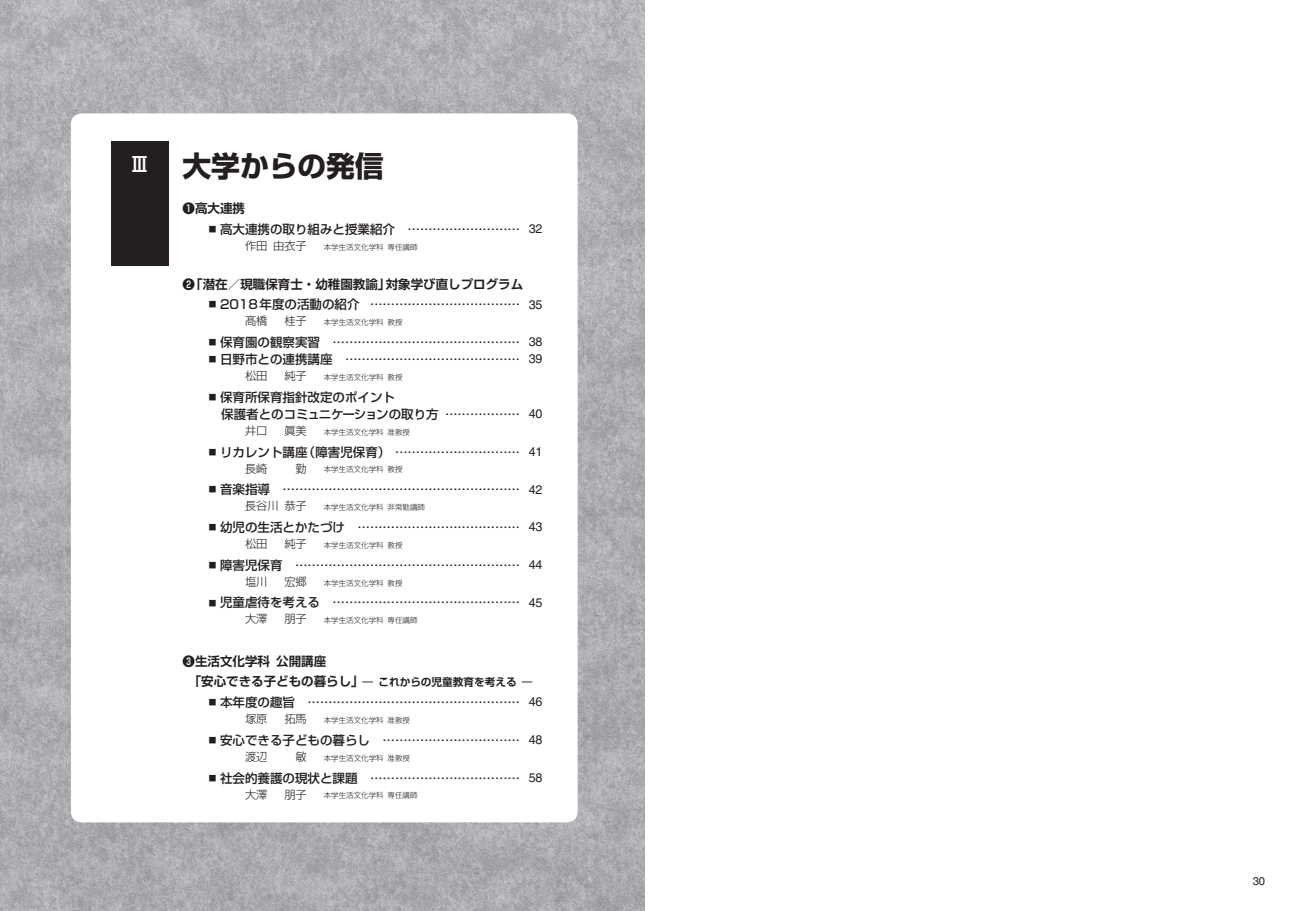
<style>
.page{position:relative;width:1290px;height:911px;background:#fff}
.page>*{position:absolute;margin:0;border:0;box-sizing:border-box;transform-origin:0 0}
.t1{font:700 28.75px "Shin Go Pro";color:#231f20}
.t2{font:500 20.25px "Shin Go Pro";color:#fff}
.t3{font:500 12.5px "Shin Go Pro";color:#231f20}
.t4{font:700 12.5px "Shin Go Pro De";color:#231f20}
.t5{font:12.5px "Helvetica LT Std";color:#231f20}
.t6{font:300 11.25px "Shin Go Pro";color:#231f20}
.t7{font:11.25px "Helvetica LT Std";color:#231f20}
.t8{font:700 10.62px "Shin Go Pro De";color:#231f20}
.t9{font:300 7.5px "Shin Go Pro";color:#231f20}
.t10{font:500 7.5px "Shin Go Pro";color:#231f20}
.s1{font-size:10.62px}
</style>
<div class="page">
<img style="left:0;top:0;width:645px;height:911px">
<div style="left:71px;top:113px;width:507px;height:709px;background:#fff;border-radius:11px"></div>
<div style="left:111px;top:142px;width:58px;height:124px;background:#231f20"></div>
<h2 class="t2" style="left:130px;top:148px;width:22px">Ⅲ</h2>
<h1 class="t1" style="left:182px;top:144px;width:203px">大学からの発信</h1>
<p class="t4" style="left:182px;top:198px;width:64px">❶高大連携</p>
<p class="t3" style="left:220px;top:219px;width:176px">高大連携の取り組みと授業紹介</p>
<p class="t10" style="left:209px;top:223px;width:9px">■</p>
<p class="t3" style="left:407px;top:219px;width:114px">...........................</p>
<p class="t6" style="left:245px;top:236px;width:24px">作田</p>
<p class="t6" style="left:273px;top:236px;width:35px">由衣子</p>
<p class="t9" style="left:387px;top:240px;width:31px">専任講師</p>
<p class="t9" style="left:324px;top:240px;width:61px">本学生活文化学科</p>
<p class="t5" style="left:529px;top:221px;width:15px">32</p>
<p class="t4" style="left:386px;top:273px;width:139px">対象学び直しプログラム</p>
<p class="t4" style="left:182px;top:273px;width:209px">❷「潜在／現職保育士・幼稚園教諭」</p>
<p class="t3" style="left:220px;top:294px;width:141px">2018年度の活動の紹介</p>
<p class="t10" style="left:209px;top:298px;width:9px">■</p>
<p class="t3" style="left:370px;top:294px;width:151px">....................................</p>
<p class="t6" style="left:245px;top:312px;width:24px">髙橋</p>
<p class="t6" style="left:284px;top:312px;width:24px">桂子</p>
<p class="t9" style="left:324px;top:316px;width:61px">本学生活文化学科</p>
<p class="t9" style="left:387px;top:316px;width:16px">教授</p>
<p class="t3" style="left:220px;top:332px;width:101px">保育園の観察実習</p>
<p class="t10" style="left:209px;top:336px;width:9px">■</p>
<p class="t3" style="left:332px;top:332px;width:189px">.............................................</p>
<p class="t3" style="left:220px;top:349px;width:114px">日野市との連携講座</p>
<p class="t10" style="left:209px;top:353px;width:9px">■</p>
<p class="t3" style="left:345px;top:349px;width:176px">..........................................</p>
<p class="t6" style="left:245px;top:366px;width:24px">松田</p>
<p class="t3" style="left:220px;top:387px;width:176px">保育所保育指針改定のポイント</p>
<p class="t6" style="left:284px;top:366px;width:24px">純子</p>
<p class="t9" style="left:324px;top:371px;width:61px">本学生活文化学科</p>
<p class="t9" style="left:387px;top:371px;width:16px">教授</p>
<p class="t10" style="left:209px;top:391px;width:9px">■</p>
<p class="t3" style="left:221px;top:404px;width:219px">保護者とのコミュニケーションの取り方</p>
<p class="t9" style="left:387px;top:425px;width:24px">准教授</p>
<p class="t3" style="left:445px;top:404px;width:76px">..................</p>
<p class="t6" style="left:284px;top:421px;width:24px">眞美</p>
<p class="t6" style="left:245px;top:421px;width:24px">井口</p>
<p class="t9" style="left:324px;top:425px;width:61px">本学生活文化学科</p>
<p class="t3" style="left:303px;top:441px;width:219px">（障害児保育( ..............................</p>
<p class="t3" style="left:220px;top:441px;width:89px">リカレント講座</p>
<p class="t10" style="left:209px;top:445px;width:9px">■</p>
<p class="t6" style="left:245px;top:459px;width:24px">長崎</p>
<p class="t6" style="left:296px;top:459px;width:13px">勤</p>
<p class="t9" style="left:324px;top:463px;width:61px">本学生活文化学科</p>
<p class="t9" style="left:387px;top:463px;width:16px">教授</p>
<p class="t3" style="left:220px;top:479px;width:51px">音楽指導</p>
<p class="t10" style="left:209px;top:483px;width:9px">■</p>
<p class="t3" style="left:282px;top:479px;width:239px">.........................................................</p>
<p class="t6" style="left:284px;top:497px;width:24px">恭子</p>
<p class="t6" style="left:245px;top:497px;width:35px">長谷川</p>
<p class="t9" style="left:387px;top:501px;width:39px">非常勤講師</p>
<p class="t9" style="left:324px;top:501px;width:61px">本学生活文化学科</p>
<p class="t3" style="left:220px;top:517px;width:126px">幼児の生活とかたづけ</p>
<p class="t10" style="left:209px;top:521px;width:9px">■</p>
<p class="t3" style="left:357px;top:517px;width:164px">.......................................</p>
<p class="t6" style="left:245px;top:534px;width:24px">松田</p>
<p class="t6" style="left:284px;top:534px;width:24px">純子</p>
<p class="t9" style="left:324px;top:539px;width:61px">本学生活文化学科</p>
<p class="t9" style="left:387px;top:539px;width:16px">教授</p>
<p class="t3" style="left:220px;top:554px;width:64px">障害児保育</p>
<p class="t10" style="left:209px;top:559px;width:9px">■</p>
<p class="t3" style="left:295px;top:554px;width:226px">......................................................</p>
<p class="t6" style="left:245px;top:572px;width:24px">塩川</p>
<p class="t6" style="left:284px;top:572px;width:24px">宏郷</p>
<p class="t9" style="left:324px;top:576px;width:61px">本学生活文化学科</p>
<p class="t9" style="left:387px;top:576px;width:16px">教授</p>
<p class="t3" style="left:220px;top:592px;width:101px">児童虐待を考える</p>
<p class="t10" style="left:209px;top:596px;width:9px">■</p>
<p class="t3" style="left:332px;top:592px;width:189px">.............................................</p>
<p class="t6" style="left:245px;top:610px;width:24px">大澤</p>
<p class="t6" style="left:284px;top:610px;width:24px">朋子</p>
<p class="t9" style="left:387px;top:614px;width:31px">専任講師</p>
<p class="t9" style="left:324px;top:614px;width:61px">本学生活文化学科</p>
<p class="t5" style="left:529px;top:297px;width:15px">35</p>
<p class="t5" style="left:529px;top:334px;width:15px">38</p>
<p class="t5" style="left:529px;top:352px;width:15px">39</p>
<p class="t5" style="left:529px;top:406px;width:15px">40</p>
<p class="t5" style="left:529px;top:444px;width:15px">41</p>
<p class="t5" style="left:529px;top:482px;width:15px">42</p>
<p class="t5" style="left:529px;top:520px;width:15px">43</p>
<p class="t5" style="left:529px;top:557px;width:15px">44</p>
<p class="t5" style="left:529px;top:595px;width:15px">45</p>
<p class="t4" style="left:182px;top:651px;width:89px">❸生活文化学科</p>
<p class="t4" style="left:276px;top:651px;width:51px">公開講座</p>
<p class="t4" style="left:189px;top:671px;width:186px">「安心できる子どもの暮らし」<span class="s1">―</span></p>
<p class="t8" style="left:378px;top:673px;width:140px">これからの児童教育を考える</p>
<p class="t8" style="left:522px;top:673px;width:12px">―</p>
<p class="t3" style="left:220px;top:692px;width:76px">本年度の趣旨</p>
<p class="t10" style="left:209px;top:696px;width:9px">■</p>
<p class="t3" style="left:307px;top:692px;width:214px">...................................................</p>
<p class="t6" style="left:245px;top:709px;width:24px">塚原</p>
<p class="t6" style="left:284px;top:709px;width:24px">拓馬</p>
<p class="t9" style="left:324px;top:714px;width:61px">本学生活文化学科</p>
<p class="t9" style="left:387px;top:714px;width:24px">准教授</p>
<p class="t3" style="left:220px;top:730px;width:151px">安心できる子どもの暮らし</p>
<p class="t10" style="left:209px;top:734px;width:9px">■</p>
<p class="t3" style="left:382px;top:730px;width:139px">.................................</p>
<p class="t6" style="left:245px;top:747px;width:24px">渡辺</p>
<p class="t6" style="left:296px;top:747px;width:13px">敏</p>
<p class="t9" style="left:324px;top:751px;width:61px">本学生活文化学科</p>
<p class="t9" style="left:387px;top:751px;width:24px">准教授</p>
<p class="t3" style="left:220px;top:767px;width:139px">社会的養護の現状と課題</p>
<p class="t10" style="left:209px;top:771px;width:9px">■</p>
<p class="t3" style="left:370px;top:767px;width:151px">....................................</p>
<p class="t6" style="left:245px;top:785px;width:24px">大澤</p>
<p class="t6" style="left:284px;top:785px;width:24px">朋子</p>
<p class="t9" style="left:387px;top:789px;width:31px">専任講師</p>
<p class="t9" style="left:324px;top:789px;width:61px">本学生活文化学科</p>
<p class="t5" style="left:529px;top:695px;width:15px">46</p>
<p class="t5" style="left:529px;top:732px;width:15px">48</p>
<p class="t5" style="left:529px;top:770px;width:15px">58</p>
<p class="t7" style="left:1252px;top:874px;width:14px">30</p>
</div>
